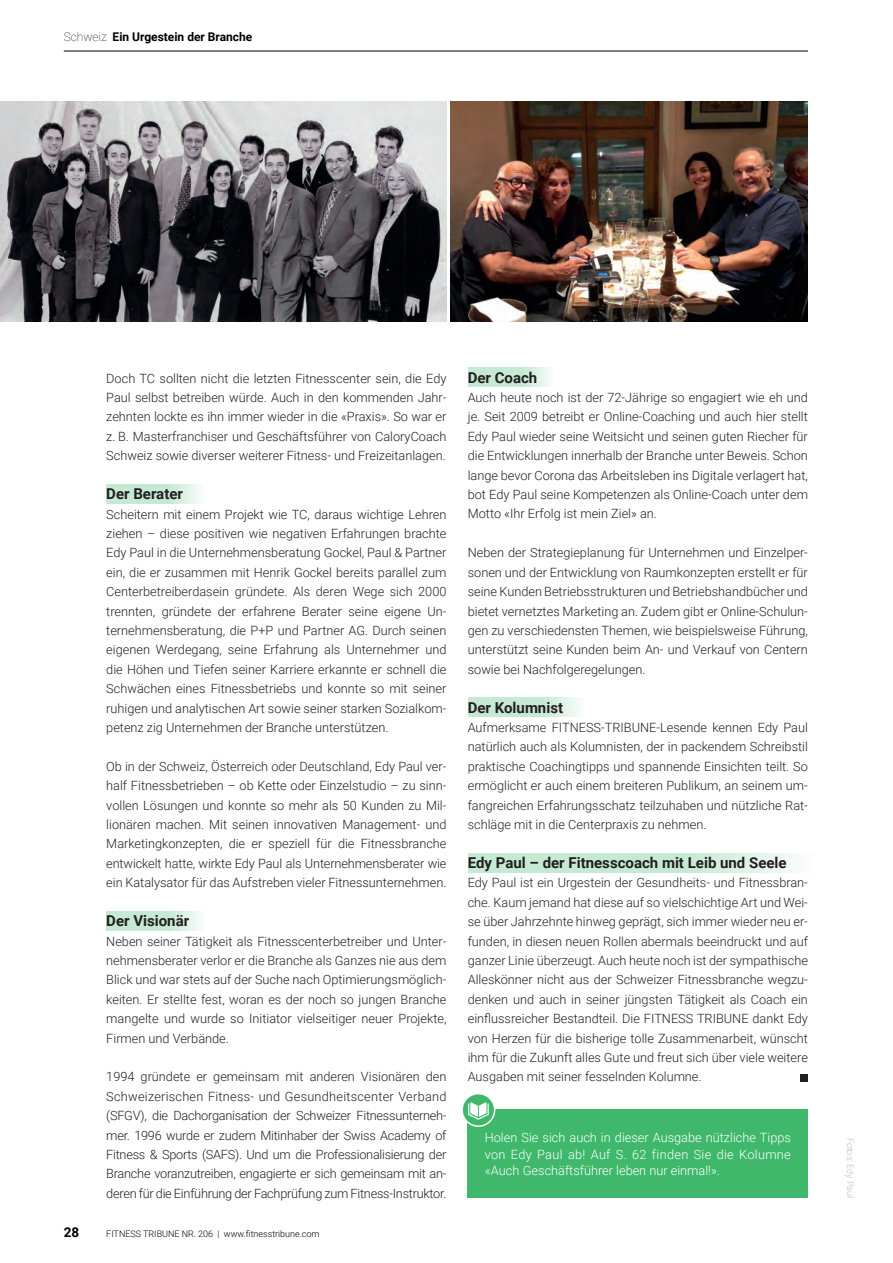
<style>
.page{position:relative;width:893px;height:1263px;background:#fff}
.page>*{position:absolute;margin:0;border:0;box-sizing:border-box;transform-origin:0 0}
.t1{font:700 15px "Roboto";color:#231f20}
.t2{font:700 13.5px "Roboto";color:#000002}
.t3{font:300 12.75px/19.4px "Roboto";color:#231f20;text-align:justify}
.t4{font:300 12.75px/16.5px "Roboto";color:#fff;text-align:justify}
.t5{font:700 12px "Roboto";color:#000002}
.t6{font:300 9px "Roboto";color:#000002}
.t7{font:300 9px "Roboto";color:#bcbdc0}
.s1{font-weight:100}
</style>
<div class="page">
<svg style="left:106px;top:484px;width:94px;height:19px;background:#ccecd8"></svg>
<svg style="left:468px;top:368px;width:82px;height:19px;background:#ccebd8"></svg>
<svg style="left:468px;top:698px;width:111px;height:19px;background:#cdecd9"></svg>
<svg style="left:468px;top:853px;width:327px;height:19px;background:#ccecd9"></svg>
<svg style="left:106px;top:911px;width:94px;height:19px;background:#ccecd8"></svg>
<img style="left:0;top:101px;width:446px;height:220px">
<img style="left:451px;top:101px;width:357px;height:220px">
<div style="left:468px;top:1110px;width:340px;height:88px;background:#3fb86c"></div>
<div style="left:800px;top:1074px;width:8px;height:7px;background:#231f20"></div>
<svg style="left:462px;top:1093px;width:33px;height:33px"></svg>
<div style="left:461px;top:1093px;width:34px;height:34px;border:2px solid #fff;border-radius:50%"></div>
<svg style="left:468px;top:1102px;width:21px;height:18px"></svg>
<hr style="left:64px;top:51px;width:744px;height:1px;background:#000002">
<p class="t5" style="left:64px;top:28px;width:190px"><span class="s1">Schweiz</span> Ein Urgestein der Branche</p>
<p class="t3" style="left:106px;top:368px;width:342px">Doch TC sollten nicht die letzten Fitnesscenter sein, die Edy Paul selbst betreiben würde. Auch in den kommenden Jahr&shy;zehnten lockte es ihn immer wieder in die «Praxis». So war er z. B. Masterfranchiser und Geschäftsführer von CaloryCoach Schweiz sowie diverser weiterer Fitness- und Freizeitanlagen.</p>
<p class="t1" style="left:106px;top:483px;width:78px">Der Berater</p>
<p class="t3" style="left:106px;top:504px;width:342px">Scheitern mit einem Projekt wie TC, daraus wichtige Lehren ziehen – diese positiven wie negativen Erfahrungen brachte Edy Paul in die Unternehmensberatung Gockel, Paul &amp; Partner ein, die er zusammen mit Henrik Gockel bereits parallel zum Centerbetreiberdasein gründete. Als deren Wege sich 2000 trennten, gründete der erfahrene Berater seine eigene Un&shy;ternehmensberatung, die P+P und Partner AG. Durch seinen eigenen Werdegang, seine Erfahrung als Unternehmer und die Höhen und Tiefen seiner Karriere erkannte er schnell die Schwächen eines Fitnessbetriebs und konnte so mit seiner ruhigen und analytischen Art sowie seiner starken Sozialkom&shy;petenz zig Unternehmen der Branche unterstützen.</p>
<p class="t3" style="left:106px;top:756px;width:342px">Ob in der Schweiz, Österreich oder Deutschland, Edy Paul ver&shy;half Fitnessbetrieben – ob Kette oder Einzelstudio – zu sinn&shy;vollen Lösungen und konnte so mehr als 50 Kunden zu Mil&shy;lionären machen. Mit seinen innovativen Management- und Marketingkonzepten, die er speziell für die Fitnessbranche entwickelt hatte, wirkte Edy Paul als Unternehmensberater wie ein Katalysator für das Aufstreben vieler Fitnessunternehmen.</p>
<p class="t1" style="left:106px;top:910px;width:84px">Der Visionär</p>
<p class="t3" style="left:106px;top:931px;width:342px">Neben seiner Tätigkeit als Fitnesscenterbetreiber und Unter&shy;nehmensberater verlor er die Branche als Ganzes nie aus dem Blick und war stets auf der Suche nach Optimierungsmöglich&shy;keiten. Er stellte fest, woran es der noch so jungen Branche mangelte und wurde so Initiator vielseitiger neuer Projekte, Firmen und Verbände.</p>
<p class="t3" style="left:106px;top:1067px;width:342px">1994 gründete er gemeinsam mit anderen Visionären den Schweizerischen Fitness- und Gesundheitscenter Verband (SFGV), die Dachorganisation der Schweizer Fitnessunterneh&shy;mer. 1996 wurde er zudem Mitinhaber der Swiss Academy of Fitness &amp; Sports (SAFS). Und um die Professionalisierung der Branche voranzutreiben, engagierte er sich gemeinsam mit an&shy;deren für die Einführung der Fachprüfung zum Fitness-Instruktor.</p>
<p class="t2" style="left:64px;top:1222px;width:17px">28</p>
<p class="t6" style="left:106px;top:1227px;width:215px">FITNESS TRIBUNE NR. 206 | www.fitnesstribune.com</p>
<p class="t1" style="left:468px;top:367px;width:71px">Der Coach</p>
<p class="t3" style="left:468px;top:387px;width:342px">Auch heute noch ist der 72-Jährige so engagiert wie eh und je. Seit 2009 betreibt er Online-Coaching und auch hier stellt Edy Paul wieder seine Weitsicht und seinen guten Riecher für die Entwicklungen innerhalb der Branche unter Beweis. Schon lange bevor Corona das Arbeitsleben ins Digitale verlagert hat, bot Edy Paul seine Kompetenzen als Online-Coach unter dem Motto «Ihr Erfolg ist mein Ziel» an.</p>
<p class="t3" style="left:468px;top:543px;width:342px">Neben der Strategieplanung für Unternehmen und Einzelper&shy;sonen und der Entwicklung von Raumkonzepten erstellt er für seine Kunden Betriebsstrukturen und Betriebshandbücher und bietet vernetztes Marketing an. Zudem gibt er Online-Schulun&shy;gen zu verschiedensten Themen, wie beispielsweise Führung, unterstützt seine Kunden beim An- und Verkauf von Centern sowie bei Nachfolgeregelungen.</p>
<p class="t1" style="left:468px;top:697px;width:97px">Der Kolumnist</p>
<p class="t3" style="left:468px;top:717px;width:342px">Aufmerksame FITNESS-TRIBUNE-Lesende kennen Edy Paul natürlich auch als Kolumnisten, der in packendem Schreibstil praktische Coachingtipps und spannende Einsichten teilt. So ermöglicht er auch einem breiteren Publikum, an seinem um&shy;fangreichen Erfahrungsschatz teilzuhaben und nützliche Rat&shy;schläge mit in die Centerpraxis zu nehmen.</p>
<p class="t1" style="left:468px;top:852px;width:320px">Edy Paul – der Fitnesscoach mit Leib und Seele</p>
<p class="t3" style="left:468px;top:873px;width:342px">Edy Paul ist ein Urgestein der Gesundheits- und Fitnessbran&shy;che. Kaum jemand hat diese auf so vielschichtige Art und Wei&shy;se über Jahrzehnte hinweg geprägt, sich immer wieder neu er&shy;funden, in diesen neuen Rollen abermals beeindruckt und auf ganzer Linie überzeugt. Auch heute noch ist der sympathische Alleskönner nicht aus der Schweizer Fitnessbranche wegzu&shy;denken und auch in seiner jüngsten Tätigkeit als Coach ein einflussreicher Bestandteil. Die FITNESS TRIBUNE dankt Edy von Herzen für die bisherige tolle Zusammenarbeit, wünscht ihm für die Zukunft alles Gute und freut sich über viele weitere Ausgaben mit seiner fesselnden Kolumne.</p>
<p class="t4" style="left:485px;top:1129px;width:308px">Holen Sie sich auch in dieser Ausgabe nützliche Tipps von Edy Paul ab! Auf S. 62 finden Sie die Kolumne «Auch Geschäftsführer leben nur einmal!».</p>
<p class="t7" style="left:857px;top:1138px;width:62px;rotate:90deg">Fotos: Edy Paul</p>
</div>
